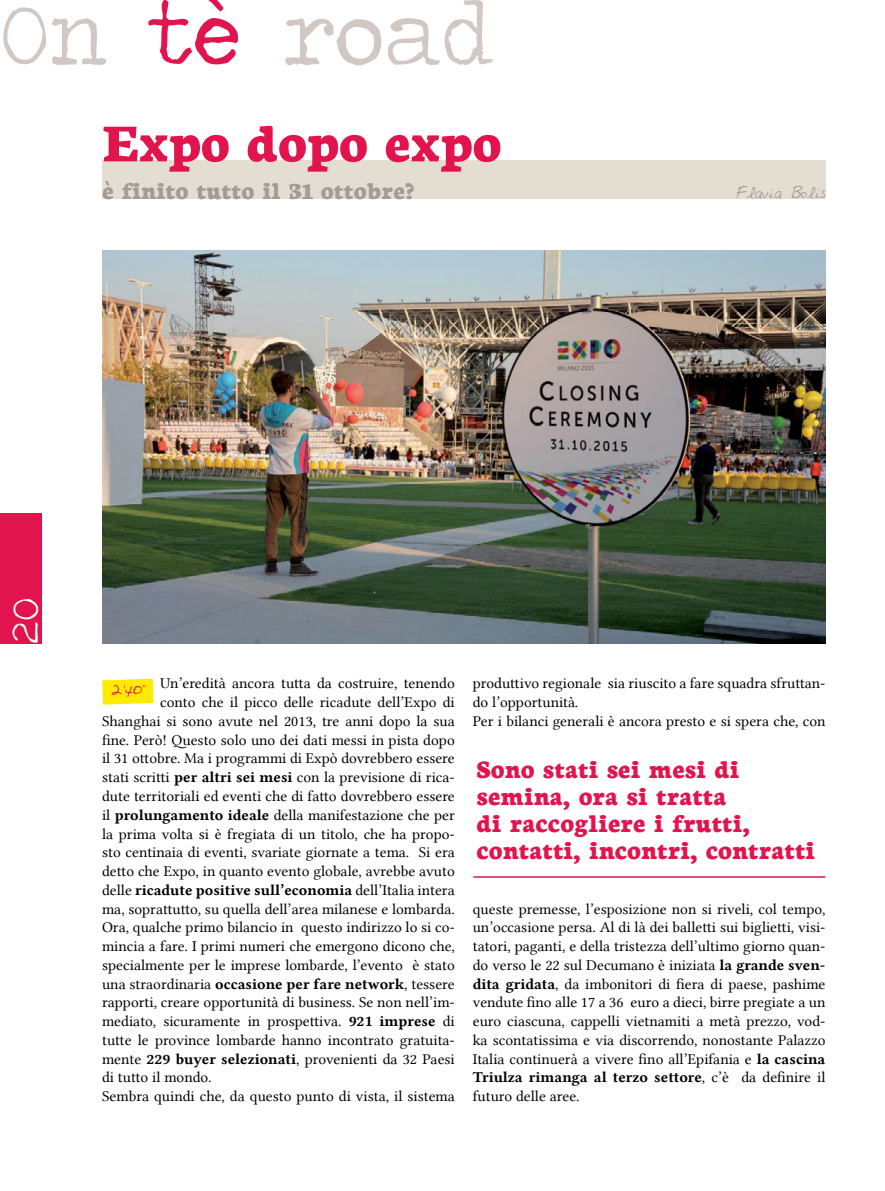
<style>
.page{position:relative;width:885px;height:1191px;background:#fff}
.page>*{position:absolute;margin:0;border:0;box-sizing:border-box;transform-origin:0 0}
.t1{font:90px "Traveling Typewriter";color:#d1c8c4}
.t2{font:800 57px "Neuton";letter-spacing:-.01em;color:#e1144d}
.t3{font:39px "Traveling Typewriter";color:#fff;scale:1.1 1}
.t4{font:800 27px/27px "Neuton";color:#e1144d}
.t5{font:800 25.5px "Neuton";color:#a79a95}
.t6{font:15.15px/18.8px "Lin Libertine";color:#000}
.t7{font:15.15px "Lin Libertine B";color:#000}
.t8{font:13.5px "Avantque...";color:#a79a95}
.t9{font:12px "Avantque...";color:#e1144d}
.s1{color:#e1144d}
.s2{font-family:"Lin Libertine B"}
.s3{font-family:"Lin Libertine"}
</style>
<div class="page">
<div style="left:0;top:513px;width:41px;height:130px;background:#e1144d"></div>
<div style="left:102px;top:160px;width:723px;height:39px;background:#e3ddd2"></div>
<svg style="left:102px;top:678px;width:51px;height:26px"></svg>
<img style="left:102px;top:251px;width:723px;height:392px">
<hr style="left:473px;top:876px;width:352px;height:1px;background:#e1144d">
<p class="t1" style="left:0;top:-25px;width:496px">On <span class="s1">tè</span> road</p>
<p class="t2" style="left:102px;top:112px;width:401px">Expo dopo expo</p>
<p class="t5" style="left:102px;top:177px;width:314px">è finito tutto il 31 ottobre?</p>
<p class="t3" style="left:0;top:643px;width:43px;rotate:-90deg">20</p>
<p class="t8" style="left:736px;top:186px;width:90px">Flavia Bolis</p>
<p class="t6" style="left:160px;top:674px;width:296px">Un’eredità ancora tutta da costruire, tenendo</p>
<p class="t6" style="left:160px;top:693px;width:296px">conto che il picco delle ricadute dell’Expo di</p>
<p class="t6" style="left:102px;top:711px;width:354px">Shanghai si sono avute nel 2013, tre anni dopo la sua</p>
<p class="t6" style="left:102px;top:730px;width:354px">fine. Però! Questo solo uno dei dati messi in pista dopo</p>
<p class="t6" style="left:102px;top:749px;width:354px">il 31 ottobre. Ma i programmi di Expò dovrebbero essere</p>
<p class="t6" style="left:102px;top:768px;width:354px">stati scritti <span class="s2">per altri sei mesi</span> con la previsione di rica-</p>
<p class="t6" style="left:102px;top:786px;width:354px">dute territoriali ed eventi che di fatto dovrebbero essere</p>
<p class="t6" style="left:102px;top:805px;width:354px">il <span class="s2">prolungamento ideale</span> della manifestazione che per</p>
<p class="t6" style="left:102px;top:824px;width:354px">la prima volta si è fregiata di un titolo, che ha propo-</p>
<p class="t6" style="left:102px;top:843px;width:354px">sto centinaia di eventi, svariate giornate a tema. Si era</p>
<p class="t6" style="left:102px;top:861px;width:354px">detto che Expo, in quanto evento globale, avrebbe avuto</p>
<p class="t7" style="left:102px;top:879px;width:354px"><span class="s3">delle</span> ricadute positive sull’economia <span class="s3">dell’Italia intera</span></p>
<p class="t6" style="left:102px;top:899px;width:354px">ma, soprattutto, su quella dell’area milanese e lombarda.</p>
<p class="t6" style="left:102px;top:918px;width:354px">Ora, qualche primo bilancio in questo indirizzo lo si co-</p>
<p class="t6" style="left:102px;top:936px;width:354px">mincia a fare. I primi numeri che emergono dicono che,</p>
<p class="t6" style="left:102px;top:955px;width:354px">specialmente per le imprese lombarde, l’evento è stato</p>
<p class="t6" style="left:102px;top:974px;width:354px">una straordinaria <span class="s2">occasione per fare network</span>, tessere</p>
<p class="t6" style="left:102px;top:993px;width:354px">rapporti, creare opportunità di business. Se non nell’im-</p>
<p class="t6" style="left:102px;top:1011px;width:354px">mediato, sicuramente in prospettiva. <span class="s2">921 imprese</span> di</p>
<p class="t6" style="left:102px;top:1030px;width:354px">tutte le province lombarde hanno incontrato gratuita-</p>
<p class="t6" style="left:102px;top:1049px;width:354px">mente <span class="s2">229 buyer selezionati</span>, provenienti da 32 Paesi</p>
<p class="t6" style="left:102px;top:1068px;width:111px">di tutto il mondo.</p>
<p class="t6" style="left:102px;top:1086px;width:354px">Sembra quindi che, da questo punto di vista, il sistema</p>
<p class="t9" style="left:112px;top:684px;width:36px;rotate:2deg">2'40"</p>
<p class="t6" style="left:472px;top:674px;width:354px">produttivo regionale sia riuscito a fare squadra sfruttan&shy;do l’opportunità.</p>
<p class="t6" style="left:472px;top:711px;width:354px">Per i bilanci generali è ancora presto e si spera che, con</p>
<p class="t4" style="left:476px;top:756px;width:340px">Sono stati sei mesi di semina, ora si tratta<br>di raccogliere i frutti, contatti, incontri, contratti</p>
<p class="t6" style="left:472px;top:899px;width:354px;text-align:justify">queste premesse, l’esposizione non si riveli, col tempo, un’occasione persa. Al di là dei balletti sui biglietti, visi&shy;tatori, paganti, e della tristezza dell’ultimo giorno quan&shy;do verso le 22 sul Decumano è iniziata <span class="s2">la grande sven&shy;dita gridata</span>, da imbonitori di fiera di paese, pashime vendute fino alle 17 a 36 euro a dieci, birre pregiate a un euro ciascuna, cappelli vietnamiti a metà prezzo, vod&shy;ka scontatissima e via discorrendo, nonostante Palazzo Italia continuerà a vivere fino all’Epifania e <span class="s2">la cascina Triulza rimanga al terzo settore</span>, c’è da definire il futuro delle aree.</p>
</div>
